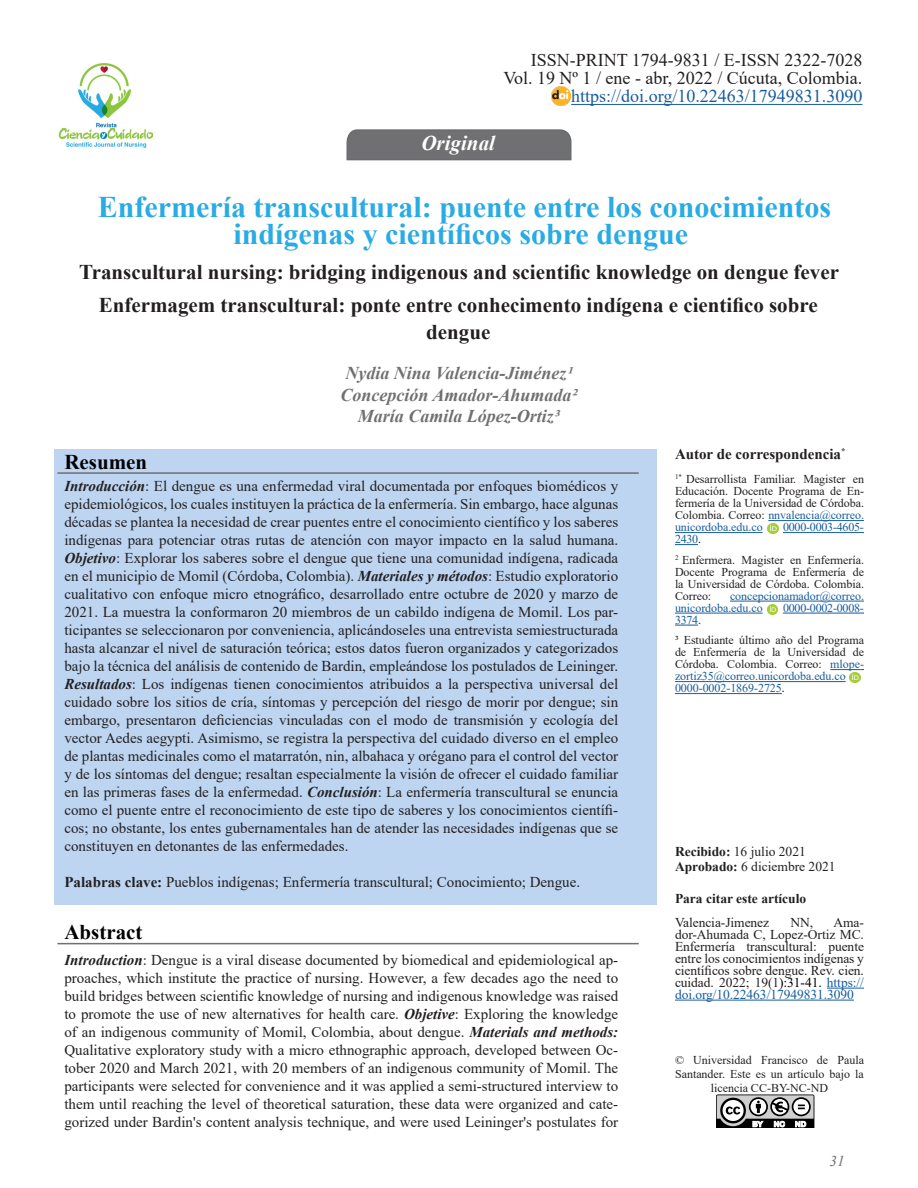
<style>
.page{position:relative;width:918px;height:1188px;background:#fff}
.page>*{position:absolute;margin:0;border:0;box-sizing:border-box;transform-origin:0 0}
.t1{font:700 30px/27px "Times New Roman";color:#29abe3;text-align:center}
.t2{font:700 21px/27px "Times New Roman";color:#231f20;text-align:center}
.t3{font:700 21px "Times New Roman";color:#000}
.t4{font:italic 700 21px "Times New Roman";color:#fff}
.t5{font:18px "Times New Roman";color:#231f20}
.t6{font:italic 700 18px "Times New Roman";color:#707073}
.t7{font:18px "Times New Roman";color:#175d9e}
.t8{font:15px/18px "Times New Roman";color:#231f20;text-align:justify}
.t9{font:700 15px "Times New Roman";color:#231f20}
.t10{font:italic 15px "Times New Roman";color:#707073}
.t11{font:13.5px/12px "Times New Roman";letter-spacing:-.005em;color:#231f20;text-align:justify}
.t12{font:700 13.5px "Times New Roman";color:#231f20}
.t13{font:12px/12px "Times New Roman";letter-spacing:-.005em;color:#231f20;text-align:justify}
.t14{font:12px/12px "Times New Roman";letter-spacing:-.005em;color:#175d9e}
.s1{font-weight:700;font-style:italic}
.s2{font-weight:700}
.s3{color:#175d9e}
.s4{color:#000}
.s5{color:#231f20}
</style>
<div class="page">
<div style="left:54px;top:449px;width:603px;height:456px;background:#bdd5f1"></div>
<hr style="left:571px;top:104px;width:291px;height:1px;background:#175d9e">
<svg style="left:346px;top:129px;width:226px;height:32px;background:#757578"></svg>
<hr style="left:768px;top:520px;width:96px;height:1px;background:#175d9e">
<hr style="left:675px;top:532px;width:88px;height:1px;background:#175d9e">
<hr style="left:783px;top:532px;width:81px;height:1px;background:#175d9e">
<svg style="left:675px;top:544px;width:23px;height:1px"></svg>
<hr style="left:730px;top:601px;width:134px;height:1px;background:#175d9e">
<hr style="left:675px;top:613px;width:88px;height:1px;background:#175d9e">
<hr style="left:783px;top:613px;width:81px;height:1px;background:#175d9e">
<svg style="left:675px;top:625px;width:23px;height:1px"></svg>
<hr style="left:830px;top:669px;width:34px;height:1px;background:#175d9e">
<hr style="left:675px;top:681px;width:171px;height:1px;background:#175d9e">
<hr style="left:675px;top:693px;width:107px;height:1px;background:#175d9e">
<hr style="left:827px;top:988px;width:37px;height:1px;background:#175d9e">
<hr style="left:675px;top:1000px;width:179px;height:1px;background:#175d9e">
<img style="left:58px;top:63px;width:96px;height:86px">
<hr style="left:57px;top:472px;width:582px;height:2px;background:#707073">
<hr style="left:57px;top:943px;width:582px;height:1px;background:#707073">
<svg style="left:717px;top:1094px;width:97px;height:34px"></svg>
<svg style="left:768px;top:524px;width:10px;height:10px"></svg>
<img style="left:551px;top:86px;width:19px;height:19px">
<svg style="left:767px;top:604px;width:11px;height:10px"></svg>
<svg style="left:850px;top:673px;width:10px;height:10px"></svg>
<p class="t5" style="left:531px;top:48px;width:333px">ISSN-PRINT 1794-9831 / E-ISSN 2322-7028</p>
<p class="t5" style="left:503px;top:66px;width:361px">Vol. 19 Nº 1 / ene - abr, 2022 / Cúcuta, Colombia.</p>
<p class="t7" style="left:571px;top:84px;width:293px">https://doi.org/10.22463/17949831.3090</p>
<p class="t4" style="left:421px;top:128px;width:75px">Original</p>
<p class="t1" style="left:98px;top:193px;width:735px">Enfermería transcultural: puente entre los conocimientos indígenas y científicos sobre dengue</p>
<p class="t2" style="left:79px;top:258px;width:761px">Transcultural nursing: bridging indigenous and scientific knowledge on dengue fever</p>
<p class="t2" style="left:99px;top:291px;width:720px">Enfermagem transcultural: ponte entre conhecimento indígena e cientifico sobre dengue</p>
<p class="t6" style="left:345px;top:361px;width:229px">Nydia Nina Valencia-Jiménez1</p>
<p class="t6" style="left:341px;top:382px;width:239px">Concepción Amador-Ahumada2</p>
<p class="t6" style="left:358px;top:404px;width:204px">María Camila López-Ortiz3</p>
<p class="t3" style="left:64px;top:447px;width:84px">Resumen</p>
<p class="t8" style="left:64px;top:477px;width:555px"><span class="s1">Introducción</span>: El dengue es una enfermedad viral documentada por enfoques biomédicos y epidemiológicos, los cuales instituyen la práctica de la enfermería. Sin embargo, hace algunas décadas se plantea la necesidad de crear puentes entre el conocimiento científico y los saberes indígenas para potenciar otras rutas de atención con mayor impacto en la salud humana.<br><span class="s1">Objetivo</span>: Explorar los saberes sobre el dengue que tiene una comunidad indígena, radicada en el municipio de Momil (Córdoba, Colombia). <span class="s1">Materiales y métodos</span>: Estudio exploratorio cualitativo con enfoque micro etnográfico, desarrollado entre octubre de 2020 y marzo de 2021. La muestra la conformaron 20 miembros de un cabildo indígena de Momil. Los par&shy;ticipantes se seleccionaron por conveniencia, aplicándoseles una entrevista semiestructurada hasta alcanzar el nivel de saturación teórica; estos datos fueron organizados y categorizados bajo la técnica del análisis de contenido de Bardin, empleándose los postulados de Leininger.<br><span class="s1">Resultados</span>: Los indígenas tienen conocimientos atribuidos a la perspectiva universal del cuidado sobre los sitios de cría, síntomas y percepción del riesgo de morir por dengue; sin embargo, presentaron deficiencias vinculadas con el modo de transmisión y ecología del vector Aedes aegypti. Asimismo, se registra la perspectiva del cuidado diverso en el empleo de plantas medicinales como el matarratón, nin, albahaca y orégano para el control del vector y de los síntomas del dengue; resaltan especialmente la visión de ofrecer el cuidado familiar en las primeras fases de la enfermedad. <span class="s1">Conclusión</span>: La enfermería transcultural se enuncia como el puente entre el reconocimiento de este tipo de saberes y los conocimientos científi&shy;cos; no obstante, los entes gubernamentales han de atender las necesidades indígenas que se constituyen en detonantes de las enfermedades.</p>
<p class="t8" style="left:64px;top:873px;width:517px"><span class="s2">Palabras clave:</span> Pueblos indígenas; Enfermería transcultural; Conocimiento; Dengue.</p>
<p class="t3" style="left:64px;top:917px;width:80px">Abstract</p>
<p class="t8" style="left:64px;top:950px;width:555px"><span class="s1">Introduction</span>: Dengue is a viral disease documented by biomedical and epidemiological ap&shy;proaches, which institute the practice of nursing. However, a few decades ago the need to build bridges between scientific knowledge of nursing and indigenous knowledge was raised to promote the use of new alternatives for health care. <span class="s1">Objetive</span>: Exploring the knowledge of an indigenous community of Momil, Colombia, about dengue. <span class="s1">Materials and methods:<br></span>Qualitative exploratory study with a micro ethnographic approach, developed between Oc&shy;tober 2020 and March 2021, with 20 members of an indigenous community of Momil. The participants were selected for convenience and it was applied a semi-structured interview to them until reaching the level of theoretical saturation, these data were organized and cate&shy;gorized under Bardin's content analysis technique, and were used Leininger's postulates for</p>
<p class="t9" style="left:675px;top:443px;width:172px">Autor de correspondencia<sup>*</sup></p>
<p class="t13" style="left:675px;top:473px;width:191px"><sup>1*</sup> Desarrollista Familiar. Magister en Educación. Docente Programa de En&shy;fermería de la Universidad de Córdoba.<br>Colombia. Correo: <span class="s3">nnvalencia@correo. unicordoba.edu.co</span></p>
<p class="t14" style="left:783px;top:521px;width:82px">0000-0003-4605-</p>
<p class="t14" style="left:675px;top:533px;width:28px">2430<span class="s4">.</span></p>
<p class="t13" style="left:675px;top:553px;width:191px"><sup>2</sup> Enfermera. Magister en Enfermería.<br>Docente Programa de Enfermería de la Universidad de Córdoba. Colombia.<br>Correo:</p>
<p class="t14" style="left:675px;top:589px;width:191px;text-indent:55px">concepcionamador@correo. unicordoba.edu.co</p>
<p class="t14" style="left:783px;top:601px;width:82px">0000-0002-0008-</p>
<p class="t14" style="left:675px;top:613px;width:28px">3374<span class="s5">.</span></p>
<p class="t13" style="left:675px;top:634px;width:190px;text-align:left">3 Estudiante último año del Programa de Enfermería de la Universidad de Córdoba. Colombia. Correo: <span class="s3">mlope&shy;zortiz35@correo.unicordoba.edu.co 0000-0002-1869-2725</span><span class="s4">.</span></p>
<p class="t11" style="left:675px;top:845px;width:132px"><span class="s2">Recibido:</span> 16 julio 2021</p>
<p class="t11" style="left:675px;top:860px;width:162px"><span class="s2">Aprobado:</span> 6 diciembre 2021</p>
<p class="t12" style="left:675px;top:888px;width:133px">Para citar este artículo</p>
<p class="t11" style="left:675px;top:916px;width:96px">Valencia-Jimenez</p>
<p class="t11" style="left:790px;top:916px;width:24px">NN,</p>
<p class="t11" style="left:675px;top:916px;width:191px;text-indent:158px">Ama&shy;dor-Ahumada C, Lopez-Ortiz MC.<br>Enfermería transcultural: puente entre los conocimientos indígenas y científicos sobre dengue. Rev. cien. cuidad. 2022; 19(1<span class="s4">):31-41.</span> <span class="s3">https:// doi.org/10.22463/17949831.3090</span></p>
<p class="t13" style="left:675px;top:1052px;width:191px;line-height:14.4px;text-align:center">© Universidad Francisco de Paula<br>Santander. Este es un artículo bajo la licencia CC-BY-NC-ND</p>
<p class="t10" style="left:830px;top:1151px;width:16px">31</p>
</div>
